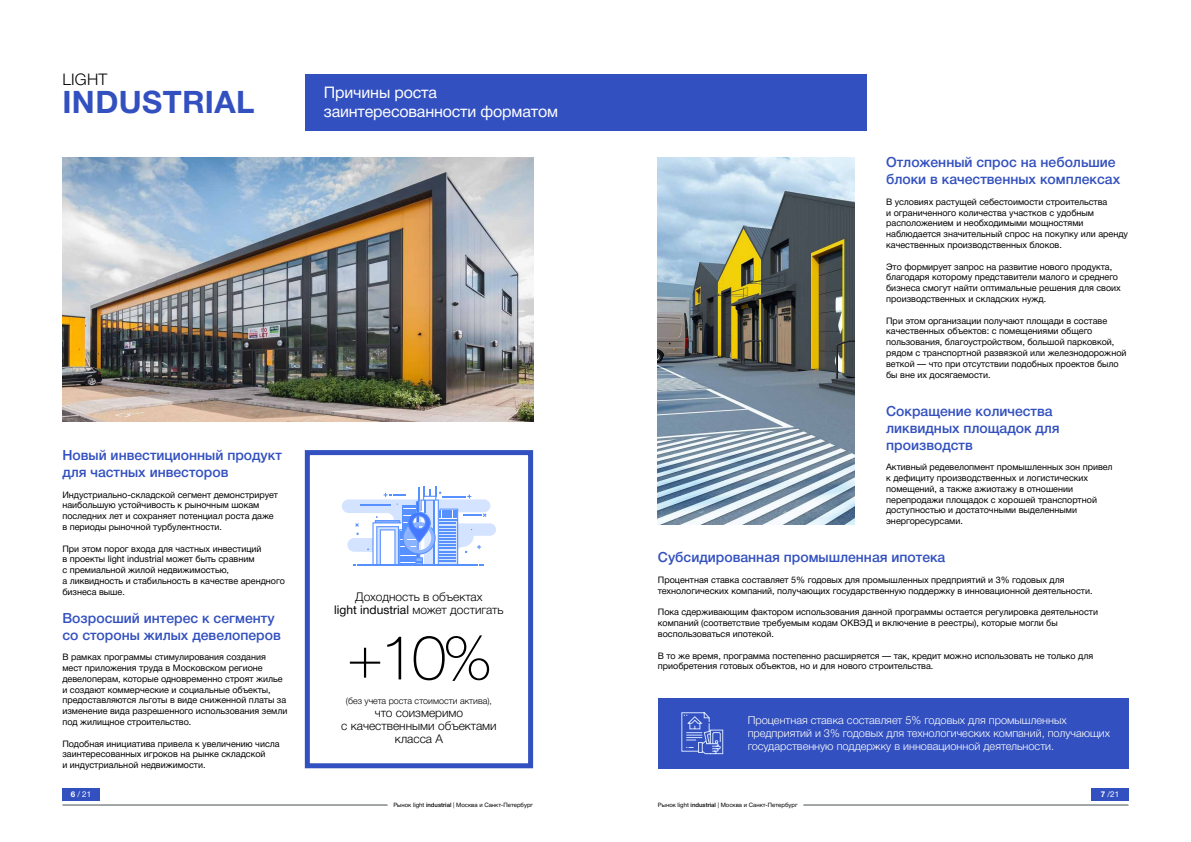
<style>
.page{position:relative;width:1191px;height:842px;background:#fff}
.page>*{position:absolute;margin:0;border:0;box-sizing:border-box;transform-origin:0 0}
.t1{font:100 62px "Helvetica Neue Cyr";color:#000}
.t2{font:700 31px "Helvetica Neue Cyr";letter-spacing:.015em;color:#3250bf}
.t3{font:16px/19px "Helvetica Neue Cyr";letter-spacing:-.01em;color:#fff}
.t4{font:300 16px "Helvetica Neue Cyr";letter-spacing:.015em;color:#000}
.t5{font:500 14px/16.8px "Helvetica Neue Cyr";color:#3250bf}
.t6{font:300 12px/13px "Helvetica Neue Cyr";color:#000;text-align:center}
.t7{font:300 11px/13.2px "Helvetica Neue Cyr";color:#fff}
.t8{font:9px/10.8px "Helvetica Neue Cyr";color:#000}
.t9{font:300 9px "Helvetica Neue Cyr";color:#000}
.t10{font:8px "Helvetica Neue Cyr";color:#fff}
.t11{font:6px "Helvetica Neue Cyr";color:#000}
.s1{font-weight:700}
.s2{font-weight:400}
.s3{font-weight:500}
</style>
<div class="page">
<img style="left:62px;top:157px;width:471px;height:264px">
<img style="left:658px;top:157px;width:196px;height:367px">
<div style="left:658px;top:698px;width:470px;height:70px;background:#3250bf"></div>
<div style="left:305px;top:74px;width:561px;height:56px;background:#3250bf"></div>
<div style="left:305px;top:450px;width:228px;height:318px;border:5px solid #3250bf"></div>
<svg style="left:342px;top:486px;width:154px;height:79px"></svg>
<hr style="left:357px;top:564px;width:121px;height:1px;background:#5791ff">
<svg style="left:681px;top:712px;width:42px;height:42px"></svg>
<div style="left:1091px;top:788px;width:37px;height:13px;background:#3250bf"></div>
<svg style="left:803px;top:804px;width:325px;height:2px"></svg>
<div style="left:62px;top:788px;width:37px;height:13px;background:#3250bf"></div>
<svg style="left:62px;top:804px;width:326px;height:2px"></svg>
<h3 class="t4" style="left:62px;top:71px;width:47px">LIGHT</h3>
<h2 class="t2" style="left:62px;top:85px;width:194px">INDUSTRIAL</h2>
<h3 class="t5" style="left:62px;top:447px;width:221px">Новый инвестиционный продукт для частных инвесторов</h3>
<p class="t8" style="left:62px;top:489px;width:217px">Индустриально-складской сегмент демонстрирует наибольшую устойчивость к рыночным шокам последних лет и сохраняет потенциал роста даже в периоды рыночной турбулентности.</p>
<p class="t8" style="left:62px;top:543px;width:224px">При этом порог входа для частных инвестиций<br>в проекты light industrial может быть сравним<br>с премиальной жилой недвижимостью,<br>а ликвидность и стабильность в качестве арендного бизнеса выше.</p>
<h3 class="t5" style="left:62px;top:610px;width:220px">Возросший интерес к сегменту со стороны жилых девелоперов</h3>
<p class="t8" style="left:62px;top:652px;width:227px">В рамках программы стимулирования создания мест приложения труда в Московском регионе девелоперам, которые одновременно строят жилье и создают коммерческие и социальные объекты, предоставляются льготы в виде сниженной платы за изменение вида разрешенного использования земли под жилищное строительство.</p>
<p class="t8" style="left:62px;top:738px;width:219px">Подобная инициатива привела к увеличению числа заинтересованных игроков на рынке складской<br>и индустриальной недвижимости.</p>
<p class="t10" style="left:71px;top:790px;width:22px"><span class="s1">6</span> / 21</p>
<h3 class="t3" style="left:324px;top:83px;width:236px">Причины роста заинтересованности форматом</h3>
<h3 class="t6" style="left:334px;top:591px;width:171px">Доходность в объектах<br><span class="s2">light industrial</span> может достигать</h3>
<h1 class="t1" style="left:346px;top:623px;width:147px">+10%</h1>
<p class="t9" style="left:346px;top:696px;width:148px">(без учета роста стоимости актива),</p>
<h3 class="t6" style="left:341px;top:707px;width:157px">что соизмеримо<br>с качественными объектами класса А</h3>
<h3 class="t5" style="left:886px;top:154px;width:235px">Отложенный спрос на небольшие блоки в качественных комплексах</h3>
<p class="t8" style="left:886px;top:196px;width:243px">В условиях растущей себестоимости строительства<br>и ограниченного количества участков с удобным расположением и необходимыми мощностями наблюдается значительный спрос на покупку или аренду качественных производственных блоков.</p>
<p class="t8" style="left:886px;top:261px;width:236px">Это формирует запрос на развитие нового продукта, благодаря которому представители малого и среднего бизнеса смогут найти оптимальные решения для своих производственных и складских нужд.</p>
<p class="t8" style="left:886px;top:315px;width:242px">При этом организации получают площади в составе качественных объектов: с помещениями общего пользования, благоустройством, большой парковкой, рядом с транспортной развязкой или железнодорожной веткой — что при отсутствии подобных проектов было бы вне их досягаемости.</p>
<h3 class="t5" style="left:886px;top:403px;width:175px">Сокращение количества ликвидных площадок для производств</h3>
<p class="t8" style="left:886px;top:462px;width:228px">Активный редевелопмент промышленных зон привел к дефициту производственных и логистических помещений, а также ажиотажу в отношении перепродажи площадок с хорошей транспортной доступностью и достаточными выделенными энергоресурсами.</p>
<h3 class="t5" style="left:658px;top:549px;width:289px">Субсидированная промышленная ипотека</h3>
<p class="t8" style="left:658px;top:575px;width:436px">Процентная ставка составляет 5% годовых для промышленных предприятий и 3% годовых для технологических компаний, получающих государственную поддержку в инновационной деятельности.</p>
<p class="t8" style="left:658px;top:607px;width:442px">Пока сдерживающим фактором использования данной программы остается регулировка деятельности компаний (соответствие требуемым кодам ОКВЭД и включение в реестры), которые могли бы воспользоваться ипотекой.</p>
<p class="t8" style="left:658px;top:650px;width:437px">В то же время, программа постепенно расширяется — так, кредит можно использовать не только для приобретения готовых объектов, но и для нового строительства.</p>
<p class="t7" style="left:747px;top:713px;width:364px">Процентная ставка составляет 5% годовых для промышленных предприятий и 3% годовых для технологических компаний, получающих государственную поддержку в инновационной деятельности.</p>
<p class="t10" style="left:1101px;top:790px;width:20px"><span class="s1">7</span> /21</p>
<p class="t11" style="left:393px;top:802px;width:141px">Рынок light <span class="s3">industrial</span> | Москва и Санкт-Петербург</p>
<p class="t11" style="left:658px;top:802px;width:141px">Рынок light <span class="s3">industrial</span> | Москва и Санкт-Петербург</p>
</div>
